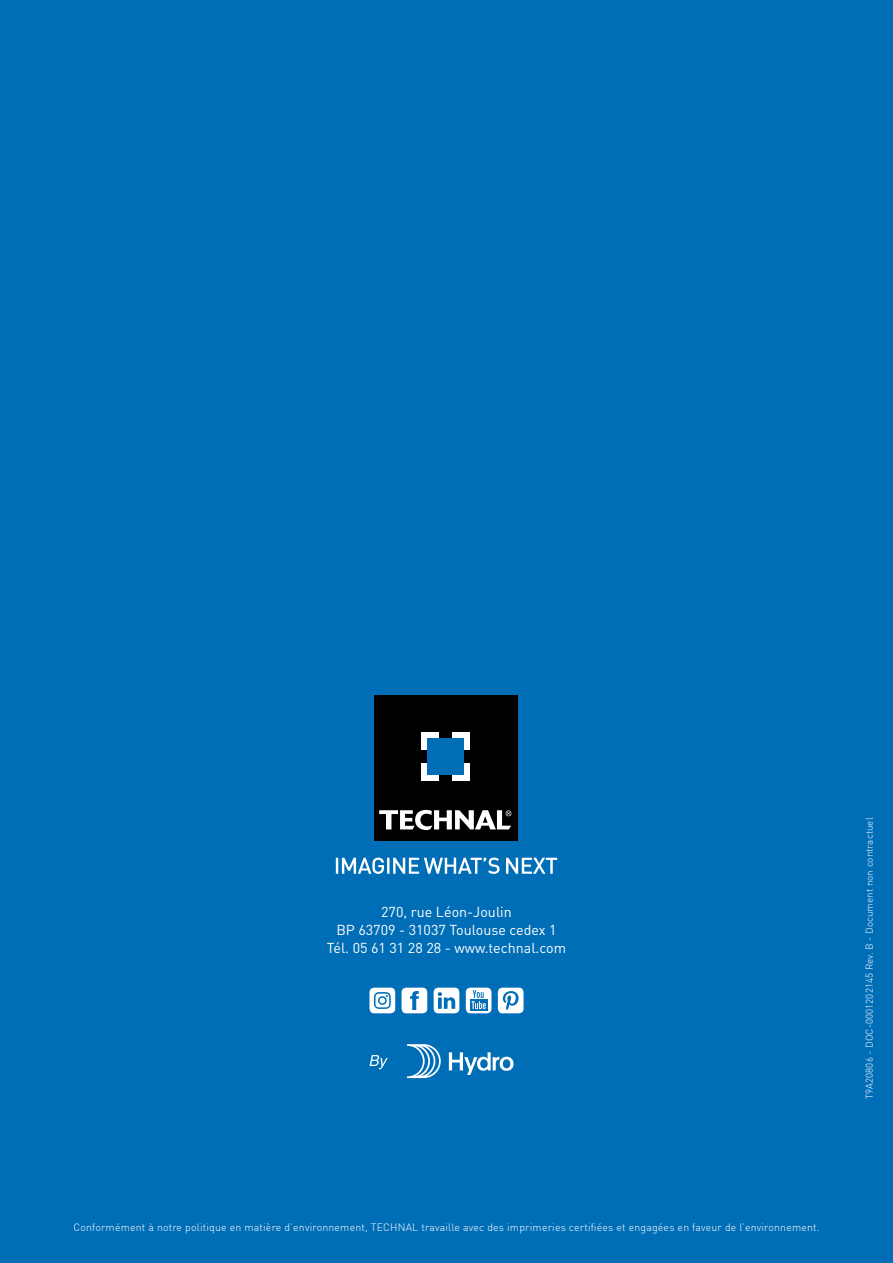
<style>
.page{position:relative;width:893px;height:1263px;background:#006eb7}
.page>*{position:absolute;margin:0;border:0;box-sizing:border-box;transform-origin:0 0}
.t1{font:14.25px/18px "DIN Pro";color:#fff;text-align:center}
.t2{font:300 10.5px "DIN";letter-spacing:.02em;color:#fff}
.t3{font:300 9.75px "DIN";letter-spacing:.01em;color:#fff}
</style>
<div class="page">
<div style="left:402px;top:988px;width:25px;height:25px;background:#fff;border-radius:5px"></div>
<svg style="left:410px;top:991px;width:9px;height:19px"></svg>
<div style="left:466px;top:988px;width:25px;height:25px;background:#fff;border-radius:5px"></div>
<div style="left:470px;top:999px;width:17px;height:12px;background:#006eb7"></div>
<svg style="left:471px;top:990px;width:15px;height:19px"></svg>
<div style="left:498px;top:988px;width:26px;height:25px;background:#fff;border-radius:5px"></div>
<svg style="left:503px;top:991px;width:16px;height:19px"></svg>
<div style="left:434px;top:988px;width:25px;height:25px;background:#fff;border-radius:5px"></div>
<svg style="left:438px;top:992px;width:17px;height:17px"></svg>
<svg style="left:336px;top:857px;width:221px;height:17px"></svg>
<div style="left:375px;top:695px;width:143px;height:145px;background:#000"></div>
<div style="left:422px;top:732px;width:17px;height:18px;background:#fff"></div>
<div style="left:452px;top:732px;width:17px;height:18px;background:#fff"></div>
<div style="left:422px;top:763px;width:17px;height:18px;background:#fff"></div>
<div style="left:452px;top:763px;width:17px;height:18px;background:#fff"></div>
<div style="left:427px;top:738px;width:37px;height:37px;background:#006eb7"></div>
<svg style="left:379px;top:810px;width:132px;height:20px"></svg>
<div style="left:369px;top:988px;width:26px;height:25px;background:#fff;border-radius:5px"></div>
<svg style="left:374px;top:992px;width:17px;height:17px"></svg>
<svg style="left:449px;top:1052px;width:65px;height:23px"></svg>
<svg style="left:407px;top:1044px;width:34px;height:34px"></svg>
<svg style="left:369px;top:1055px;width:19px;height:14px"></svg>
<h1 class="t1" style="left:327px;top:901px;width:241px">270, rue Léon-Joulin<br>BP 63709 - 31037 Toulouse cedex 1<br>Tél. 05 61 31 28 28 - www.technal.com</h1>
<p class="t3" style="left:863px;top:1099px;width:283px;rotate:-90deg">T9A20806 - DOC-0001202145 Rev. B - Document non contractuel</p>
<p class="t2" style="left:73px;top:1221px;width:748px">Conformément à notre politique en matière d’environnement, TECHNAL travaille avec des imprimeries certifiées et engagées en faveur de l’environnement.</p>
</div>
